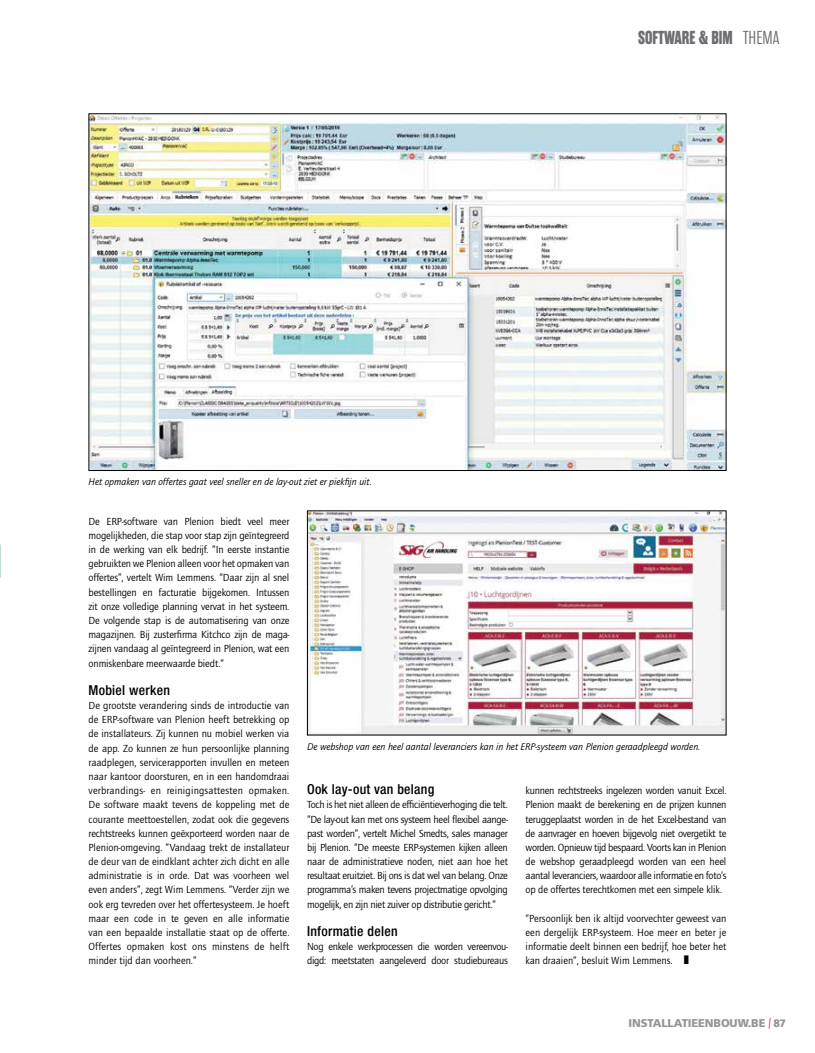
<style>
.page{position:relative;width:815px;height:1053px;background:#fff}
.page>*{position:absolute;margin:0;border:0;box-sizing:border-box;transform-origin:0 0}
.t1{font:700 18.75px "Rama Gothic E";color:#6d6e71;scale:.89 1}
.t2{font:500 condensed 13.75px "Helvetica Neue LT Std";letter-spacing:.02em;color:#000}
.t3{font:900 11.25px "Frutiger LT Std";letter-spacing:-.01em;color:#939598}
.t4{font:10.62px/14.1px "Quay Sans ITC Std";letter-spacing:-.015em;color:#000;text-align:justify}
.t5{font:italic 10px "Quay Sans ITC Std";color:#000}
.s1{font-weight:300}
.s2{font-family:"Quay Sans ITC Std";font-weight:400;font-size:11px;color:#d82231}
.s3{font-family:"Quay Sans ITC Std"}
</style>
<div class="page">
<img style="left:0;top:544px;width:1px;height:17px">
<img style="left:91px;top:115px;width:633px;height:354px">
<img style="left:309px;top:512px;width:415px;height:221px">
<p class="t5" style="left:89px;top:476px;width:285px">Het opmaken van offertes gaat veel sneller en de lay-out ziet er piekfijn uit.</p>
<h1 class="t1" style="left:638px;top:27px;width:160px">SOFTWARE &amp; BIM <span class="s1">THEMA</span></h1>
<p class="t4" style="left:89px;top:514px;width:202px">De ERP-software van Plenion biedt veel meer mogelijkheden, die stap voor stap zijn geïntegreerd in de werking van elk bedrijf. “In eerste instantie gebruikten we Plenion alleen voor het opmaken van offertes”, vertelt Wim Lemmens. “Daar zijn al snel bestellingen en facturatie bijgekomen. Intussen zit onze volledige planning vervat in het systeem.<br>De volgende stap is de automatisering van onze magazijnen. Bij zusterfirma Kitchco zijn de maga&shy;zijnen vandaag al geïntegreerd in Plenion, wat een onmiskenbare meerwaarde biedt.”</p>
<p class="t2" style="left:89px;top:681px;width:83px">Mobiel werken</p>
<p class="t4" style="left:89px;top:698px;width:202px">De grootste verandering sinds de introductie van de ERP-software van Plenion heeft betrekking op de installateurs. Zij kunnen nu mobiel werken via de app. Zo kunnen ze hun persoonlijke planning raadplegen, servicerapporten invullen en meteen naar kantoor doorsturen, en in een handomdraai verbrandings- en reinigingsattesten opmaken.<br>De software maakt tevens de koppeling met de courante meettoestellen, zodat ook die gegevens rechtstreeks kunnen geëxporteerd worden naar de Plenion-omgeving. “Vandaag trekt de installateur de deur van de eindklant achter zich dicht en alle administratie is in orde. Dat was voorheen wel even anders”, zegt Wim Lemmens. “Verder zijn we ook erg tevreden over het offertesysteem. Je hoeft maar een code in te geven en alle informatie van een bepaalde installatie staat op de offerte.<br>Offertes opmaken kost ons minstens de helft minder tijd dan voorheen.”</p>
<p class="t5" style="left:307px;top:740px;width:395px">De webshop van een heel aantal leveranciers kan in het ERP-systeem van Plenion geraadpleegd worden.</p>
<p class="t2" style="left:307px;top:781px;width:129px">Ook lay-out van belang</p>
<p class="t4" style="left:307px;top:797px;width:202px">Toch is het niet alleen de efficiëntieverhoging die telt. “De lay-out kan met ons systeem heel flexibel aange&shy;past worden”, vertelt Michel Smedts, sales manager bij Plenion. “De meeste ERP-systemen kijken alleen naar de administratieve noden, niet aan hoe het resultaat eruitziet. Bij ons is dat wel van belang. Onze programma’s maken tevens projectmatige opvolging mogelijk, en zijn niet zuiver op distributie gericht.”</p>
<p class="t2" style="left:307px;top:922px;width:92px">Informatie delen</p>
<p class="t4" style="left:307px;top:939px;width:202px">Nog enkele werkprocessen die worden vereenvou&shy;digd: meetstaten aangeleverd door studiebureaus</p>
<p class="t4" style="left:526px;top:783px;width:202px">kunnen rechtstreeks ingelezen worden vanuit Excel.<br>Plenion maakt de berekening en de prijzen kunnen teruggeplaatst worden in de het Excel-bestand van de aanvrager en hoeven bijgevolg niet overgetikt te worden. Opnieuw tijd bespaard. Voorts kan in Plenion de webshop geraadpleegd worden van een heel aantal leveranciers, waardoor alle informatie en foto’s op de offertes terechtkomen met een simpele klik.</p>
<p class="t4" style="left:526px;top:911px;width:202px">“Persoonlijk ben ik altijd voorvechter geweest van een dergelijk ERP-systeem. Hoe meer en beter je informatie deelt binnen een bedrijf, hoe beter het kan draaien”, besluit Wim Lemmens. ❚</p>
<p class="t3" style="left:628px;top:1016px;width:159px">INSTALLATIEENBOUW.BE <span class="s2">|</span> <span class="s3">87</span></p>
</div>
